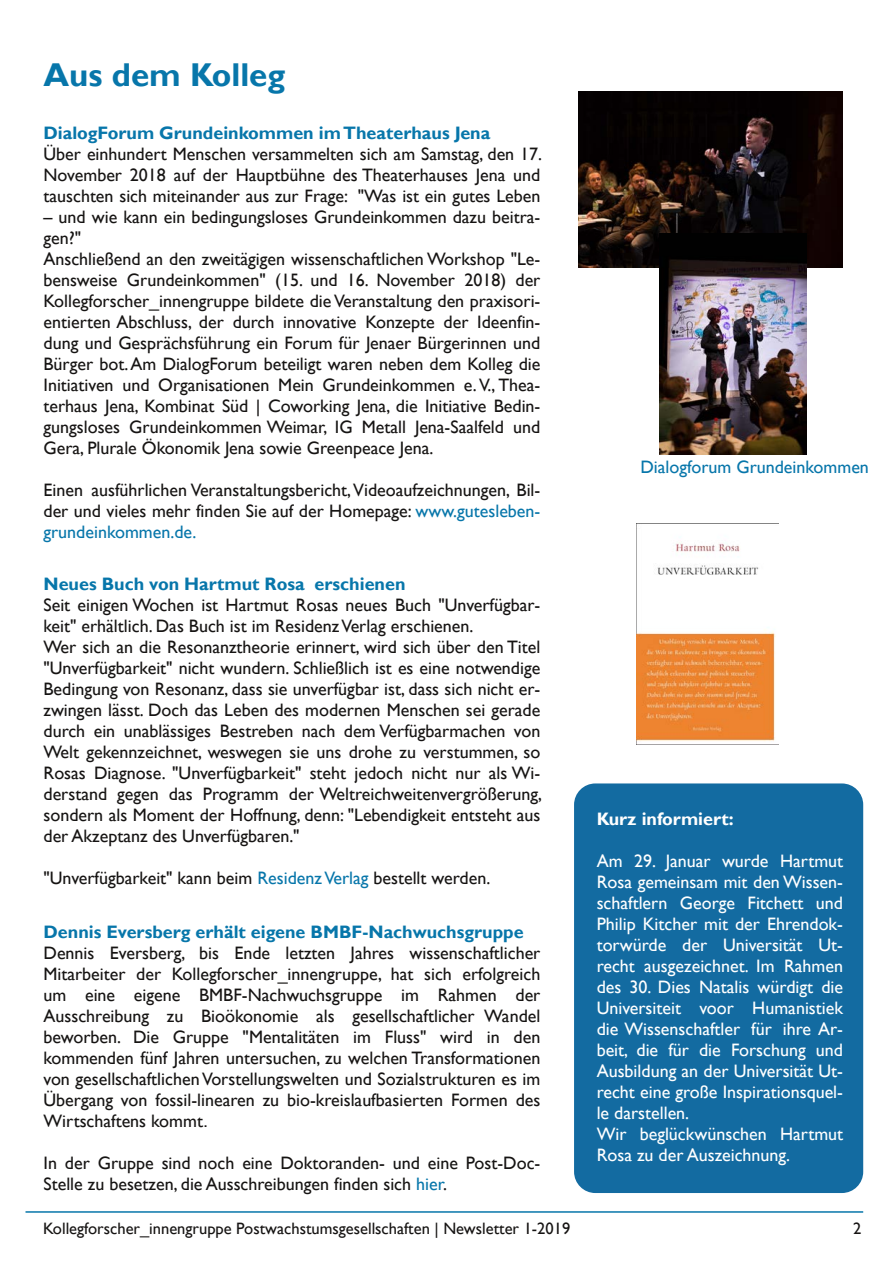
<style>
.page{position:relative;width:893px;height:1263px;background:#fff}
.page>*{position:absolute;margin:0;border:0;box-sizing:border-box;transform-origin:0 0}
.t1{font:700 33px "Gill Sans";color:#0776aa}
.t2{font:18px/21px "Gill Sans";color:#161413;text-align:justify}
.t3{font:18px/21px "Gill Sans";color:#fff}
.t4{font:700 18px "Gill Sans";color:#0776aa}
.t5{font:18px "Gill Sans";color:#0776aa}
.t6{font:700 18px "Gill Sans";color:#fff}
.t7{font:16.5px "Gill Sans";color:#161413}
.s1{color:#0776aa}
.s2{font-family:"Arial"}
</style>
<div class="page">
<hr style="left:26px;top:1211px;width:837px;height:2px;background:#0776aa">
<div style="left:574px;top:783px;width:289px;height:410px;background:#136ba1;border-radius:21px"></div>
<img style="left:578px;top:92px;width:265px;height:176px">
<img style="left:636px;top:523px;width:142px;height:221px">
<img style="left:659px;top:234px;width:147px;height:220px">
<h1 class="t1" style="left:44px;top:55px;width:243px">Aus dem Kolleg</h1>
<p class="t4" style="left:44px;top:122px;width:448px">DialogForum Grundeinkommen im Theaterhaus Jena</p>
<p class="t2" style="left:44px;top:144px;width:500px">Über einhundert Menschen versammelten sich am Samstag, den 17.<br>November 2018 auf der Hauptbühne des Theaterhauses Jena und tauschten sich miteinander aus zur Frage: "Was ist ein gutes Leben</p>
<p class="t2" style="left:44px;top:207px;width:498px;text-align:left">– und wie kann ein bedingungsloses Grundeinkommen dazu beitra&shy;gen?"<br>Anschließend an den zweitägigen wissenschaftlichen Workshop "Le&shy;bensweise Grundeinkommen" (15. und 16. November 2018) der Kollegforscher_innengruppe bildete die Veranstaltung den praxisori&shy;entierten Abschluss, der durch innovative Konzepte der Ideenfin&shy;dung und Gesprächsführung ein Forum für Jenaer Bürgerinnen und Bürger bot. Am DialogForum beteiligt waren neben dem Kolleg die Initiativen und Organisationen Mein Grundeinkommen e. V., Thea&shy;terhaus Jena, Kombinat Süd | Coworking Jena, die Initiative Bedin&shy;gungsloses Grundeinkommen Weimar, IG Metall Jena-Saalfeld und Gera, Plurale Ökonomik Jena sowie Greenpeace Jena.</p>
<p class="t2" style="left:44px;top:480px;width:498px">Einen ausführlichen Veranstaltungsbericht, Videoaufzeichnungen, Bil&shy;der und vieles mehr finden Sie auf der Homepage: <span class="s1">www.gutesleben&shy;grundeinkommen.de.</span></p>
<p class="t4" style="left:44px;top:573px;width:364px">Neues Buch von Hartmut Rosa erschienen</p>
<p class="t2" style="left:44px;top:595px;width:500px;text-align:left">Seit einigen Wochen ist Hartmut Rosas neues Buch "Unverfügbar&shy;keit" erhältlich. Das Buch ist im Residenz Verlag erschienen.<br>Wer sich an die Resonanztheorie erinnert, wird sich über den Titel "Unverfügbarkeit" nicht wundern. Schließlich ist es eine notwendige Bedingung von Resonanz, dass sie unverfügbar ist, dass sich nicht er&shy;zwingen lässt. Doch das Leben des modernen Menschen sei gerade durch ein unablässiges Bestreben nach dem Verfügbarmachen von Welt gekennzeichnet, weswegen sie uns drohe zu verstummen, so Rosas Diagnose. "Unverfügbarkeit" steht jedoch nicht nur als Wi&shy;derstand gegen das Programm der Weltreichweitenvergrößerung, sondern als Moment der Hoffnung, denn: "Lebendigkeit entsteht aus der Akzeptanz des Unverfügbaren."</p>
<p class="t2" style="left:44px;top:868px;width:448px">"Unverfügbarkeit" kann beim <span class="s1">Residenz Verlag</span> bestellt werden.</p>
<p class="t4" style="left:44px;top:921px;width:482px">Dennis Eversberg erhält eigene BMBF-Nachwuchsgruppe</p>
<p class="t2" style="left:44px;top:942px;width:498px">Dennis Eversberg, bis Ende letzten Jahres wissenschaftlicher Mitarbeiter der Kollegforscher_innengruppe, hat sich erfolgreich um eine eigene BMBF-Nachwuchsgruppe im Rahmen der Ausschreibung zu Bioökonomie als gesellschaftlicher Wandel beworben. Die Gruppe "Mentalitäten im Fluss" wird in den kommenden fünf Jahren untersuchen, zu welchen Transformationen von gesellschaftlichen Vorstellungswelten und Sozialstrukturen es im Übergang von fossil-linearen zu bio-kreislaufbasierten Formen des Wirtschaftens kommt<span class="s2">.</span></p>
<p class="t2" style="left:44px;top:1152px;width:498px">In der Gruppe sind noch eine Doktoranden- und eine Post-Doc-<br>Stelle zu besetzen, die Ausschreibungen finden sich <span class="s1">hier</span>.</p>
<p class="t5" style="left:640px;top:456px;width:230px">Dialogforum Grundeinkommen</p>
<p class="t6" style="left:597px;top:808px;width:139px">Kurz informiert:</p>
<p class="t3" style="left:597px;top:850px;width:248px">Am 29. Januar wurde Hartmut<br>Rosa gemeinsam mit den Wissen&shy;schaftlern George Fitchett und<br>Philip Kitcher mit der Ehrendok&shy;torwürde der Universität Ut&shy;recht ausgezeichnet. Im Rahmen des 30. Dies Natalis würdigt die<br>Universiteit voor Humanistiek die Wissenschaftler für ihre Ar&shy;beit, die für die Forschung und<br>Ausbildung an der Universität Ut&shy;recht eine große Inspirationsquel&shy;le darstellen.<br>Wir beglückwünschen Hartmut<br>Rosa zu der Auszeichnung.</p>
<p class="t7" style="left:43px;top:1219px;width:529px">Kollegforscher_innengruppe Postwachstumsgesellschaften | Newsletter 1-2019</p>
<p class="t7" style="left:853px;top:1219px;width:10px">2</p>
</div>
